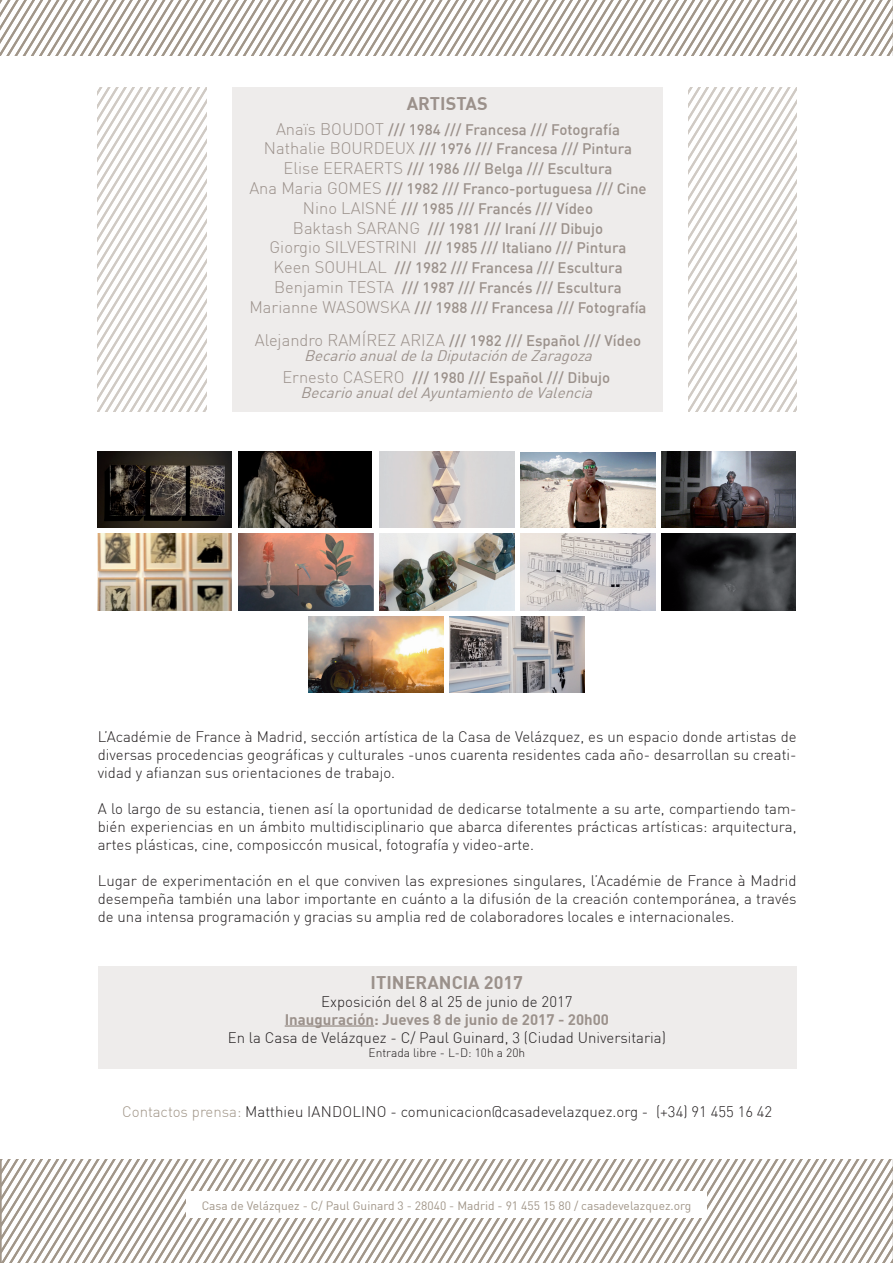
<style>
.page{position:relative;width:893px;height:1263px;background:#fff}
.page>*{position:absolute;margin:0;border:0;box-sizing:border-box;transform-origin:0 0}
.t1{font:700 18px "DIN";color:#9b918b}
.t2{font:300 15px/18px "DIN";color:#231f20;text-align:justify}
.t3{font:500 15px/19.8px "DIN";color:#9b918b;text-align:center}
.t4{font:italic 15px/15px "DIN";color:#9b918b;text-align:center}
.t5{font:700 15px "DIN";color:#9b918b}
.t6{font:12px "DIN";color:#a19689}
.t7{font:300 12px "DIN";color:#231f20}
.s1{font-weight:300;font-size:16.5px}
.s2{font-weight:300;font-style:normal;font-size:16.5px}
.s3{font-weight:500;font-style:normal}
.s4{color:#a19689}
</style>
<div class="page">
<svg style="left:0;top:1159px;width:892px;height:104px"></svg>
<div style="left:186px;top:1191px;width:521px;height:27px;background:#fff"></div>
<div style="left:232px;top:87px;width:431px;height:324px;background:#eeeceb"></div>
<div style="left:98px;top:966px;width:699px;height:102px;background:#eeeceb"></div>
<hr style="left:285px;top:1025px;width:89px;height:2px;background:#9b918b">
<svg style="left:0;top:0;width:892px;height:55px"></svg>
<svg style="left:98px;top:87px;width:108px;height:324px"></svg>
<svg style="left:688px;top:87px;width:109px;height:324px"></svg>
<img style="left:97px;top:451px;width:135px;height:77px">
<img style="left:238px;top:451px;width:134px;height:77px">
<img style="left:379px;top:451px;width:135px;height:77px">
<img style="left:520px;top:452px;width:135px;height:75px">
<img style="left:661px;top:451px;width:135px;height:77px">
<img style="left:97px;top:534px;width:135px;height:76px">
<img style="left:238px;top:534px;width:135px;height:76px">
<img style="left:379px;top:534px;width:135px;height:76px">
<img style="left:520px;top:534px;width:135px;height:76px">
<img style="left:661px;top:534px;width:135px;height:76px">
<img style="left:309px;top:616px;width:134px;height:76px">
<img style="left:450px;top:616px;width:134px;height:76px">
<p class="t1" style="left:407px;top:92px;width:82px">ARTISTAS</p>
<p class="t3" style="left:249px;top:119px;width:399px"><span class="s1">Anaïs BOUDOT</span> /// 1984 /// Francesa /// Fotografía <span class="s1">Nathalie BOURDEUX</span> /// 1976 /// Francesa /// Pintura <span class="s1">Elise EERAERTS</span> /// 1986 /// Belga /// Escultura<br><span class="s1">Ana Maria GOMES</span> /// 1982 /// Franco-portuguesa /// Cine <span class="s1">Nino LAISNÉ</span> /// 1985 /// Francés /// Vídeo<br><span class="s1">Baktash SARANG</span> /// 1981 /// Iraní /// Dibujo<br><span class="s1">Giorgio SILVESTRINI</span> /// 1985 /// Italiano /// Pintura <span class="s1">Keen SOUHLAL</span> /// 1982 /// Francesa /// Escultura <span class="s1">Benjamin TESTA</span> /// 1987 /// Francés /// Escultura <span class="s1">Marianne WASOWSKA</span> /// 1988 /// Francesa /// Fotografía</p>
<p class="t4" style="left:255px;top:333px;width:388px"><span class="s2">Alejandro RAMÍREZ ARIZA</span> <span class="s3">/// 1982 /// Español /// Vídeo<br></span>Becario anual de la Diputación de Zaragoza</p>
<p class="t4" style="left:282px;top:370px;width:329px"><span class="s2">Ernesto CASERO</span> <span class="s3">/// 1980 /// Español /// Dibujo<br></span>Becario anual del Ayuntamiento de Valencia</p>
<p class="t2" style="left:98px;top:728px;width:700px">L’Académie de France à Madrid, sección artística de la Casa de Velázquez, es un espacio donde artistas de diversas procedencias geográficas y culturales -unos cuarenta residentes cada año- desarrollan su creati&shy;vidad y afianzan sus orientaciones de trabajo.</p>
<p class="t2" style="left:98px;top:800px;width:700px">A lo largo de su estancia, tienen así la oportunidad de dedicarse totalmente a su arte, compartiendo tam&shy;bién experiencias en un ámbito multidisciplinario que abarca diferentes prácticas artísticas: arquitectura, artes plásticas, cine, composiccón musical, fotografía y video-arte.</p>
<p class="t2" style="left:98px;top:872px;width:700px">Lugar de experimentación en el que conviven las expresiones singulares, l’Académie de France à Madrid desempeña también una labor importante en cuánto a la difusión de la creación contemporánea, a través de una intensa programación y gracias su amplia red de colaboradores locales e internacionales.</p>
<p class="t1" style="left:371px;top:970px;width:154px">ITINERANCIA 2017</p>
<p class="t2" style="left:321px;top:992px;width:253px">Exposición del 8 al 25 de junio de 2017</p>
<p class="t5" style="left:285px;top:1009px;width:326px">Inauguración: Jueves 8 de junio de 2017 - 20h00</p>
<p class="t2" style="left:228px;top:1028px;width:440px">En la Casa de Velázquez - C/ Paul Guinard, 3 (Ciudad Universitaria)</p>
<p class="t7" style="left:368px;top:1045px;width:158px">Entrada libre - L-D: 10h a 20h</p>
<p class="t2" style="left:122px;top:1102px;width:652px"><span class="s4">Contactos prensa:</span> Matthieu IANDOLINO - comunicacion@casadevelazquez.org - (+34) 91 455 16 42</p>
<p class="t6" style="left:202px;top:1198px;width:491px">Casa de Velázquez - C/ Paul Guinard 3 - 28040 - Madrid - 91 455 15 80 / casadevelazquez.org</p>
</div>
